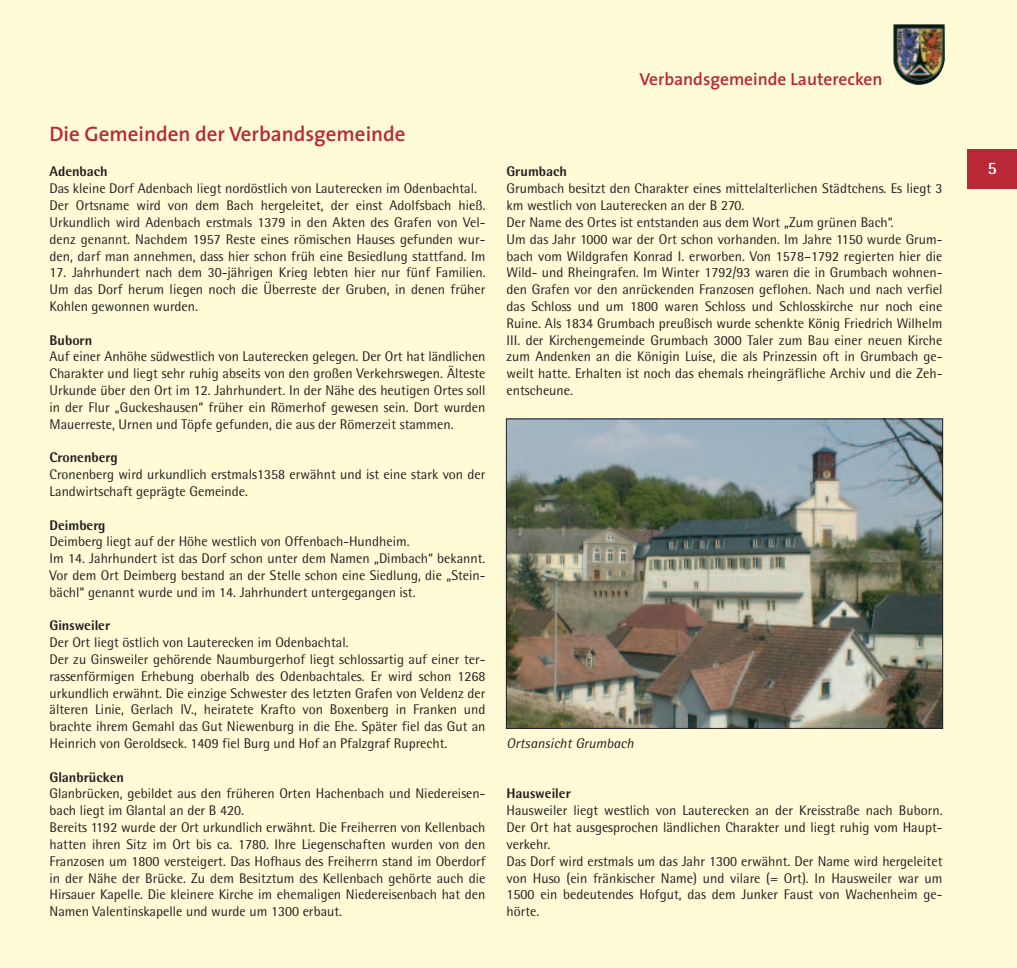
<style>
.page{position:relative;width:1017px;height:968px;background:#fff}
.page>*{position:absolute;margin:0;border:0;box-sizing:border-box;transform-origin:0 0}
.t1{font:600 21px "The Sans";color:#b82837}
.t2{font:600 17.5px "The Sans";color:#b82837}
.t3{font:700 17.5px "Rotis Semi Sans";color:#fff}
.t4{font:14px/16.8px "Rotis Semi Sans";color:#231f20}
.t5{font:800 14px "Rotis Semi Sans";color:#231f20}
.t6{font:italic 14px "Rotis Semi Sans";color:#231f20}
</style>
<div class="page">
<div style="left:0;top:1px;width:1017px;height:966px;background:#fffbd6"></div>
<div style="left:967px;top:149px;width:50px;height:40px;background:#b82837"></div>
<img style="left:893px;top:24px;width:52px;height:61px">
<img style="left:508px;top:420px;width:433px;height:306px">
<div style="left:506px;top:418px;width:437px;height:310px;border:1px solid #231f20"></div>
<h1 class="t1" style="left:50px;top:125px;width:358px">Die Gemeinden der Verbandsgemeinde</h1>
<p class="t5" style="left:50px;top:167px;width:60px">Adenbach</p>
<p class="t4" style="left:50px;top:181px;width:438px">Das kleine Dorf Adenbach liegt nordöstlich von Lauterecken im Odenbachtal.<br>Der Ortsname wird von dem Bach hergeleitet, der einst Adolfsbach hieß.<br>Urkundlich wird Adenbach erstmals 1379 in den Akten des Grafen von Vel&shy;denz genannt. Nachdem 1957 Reste eines römischen Hauses gefunden wur&shy;den, darf man annehmen, dass hier schon früh eine Besiedlung stattfand. Im</p>
<p class="t4" style="left:50px;top:265px;width:437px;text-align:justify">17. Jahrhundert nach dem 30-jährigen Krieg lebten hier nur fünf Familien.<br>Um das Dorf herum liegen noch die Überreste der Gruben, in denen früher Kohlen gewonnen wurden.</p>
<p class="t5" style="left:50px;top:335px;width:44px">Buborn</p>
<p class="t4" style="left:50px;top:349px;width:437px;text-align:justify">Auf einer Anhöhe südwestlich von Lauterecken gelegen. Der Ort hat ländlichen Charakter und liegt sehr ruhig abseits von den großen Verkehrswegen. Älteste Urkunde über den Ort im 12. Jahrhundert. In der Nähe des heutigen Ortes soll in der Flur „Guckeshausen“ früher ein Römerhof gewesen sein. Dort wurden Mauerreste, Urnen und Töpfe gefunden, die aus der Römerzeit stammen.</p>
<p class="t5" style="left:50px;top:452px;width:70px">Cronenberg</p>
<p class="t4" style="left:50px;top:467px;width:437px">Cronenberg wird urkundlich erstmals1358 erwähnt und ist eine stark von der<br>Landwirtschaft geprägte Gemeinde.</p>
<p class="t5" style="left:50px;top:519px;width:58px">Deimberg</p>
<p class="t4" style="left:50px;top:534px;width:437px">Deimberg liegt auf der Höhe westlich von Offenbach-Hundheim.<br>Im 14. Jahrhundert ist das Dorf schon unter dem Namen „Dimbach“ bekannt.<br>Vor dem Ort Deimberg bestand an der Stelle schon eine Siedlung, die „Stein&shy;bächl“ genannt wurde und im 14. Jahrhundert untergegangen ist.</p>
<p class="t5" style="left:50px;top:620px;width:62px">Ginsweiler</p>
<p class="t4" style="left:50px;top:635px;width:437px">Der Ort liegt östlich von Lauterecken im Odenbachtal.<br>Der zu Ginsweiler gehörende Naumburgerhof liegt schlossartig auf einer ter&shy;rassenförmigen Erhebung oberhalb des Odenbachtales. Er wird schon 1268 urkundlich erwähnt. Die einzige Schwester des letzten Grafen von Veldenz der älteren Linie, Gerlach IV., heiratete Krafto von Boxenberg in Franken und brachte ihrem Gemahl das Gut Niewenburg in die Ehe. Später fiel das Gut an Heinrich von Geroldseck. 1409 fiel Burg und Hof an Pfalzgraf Ruprecht.</p>
<p class="t5" style="left:50px;top:771px;width:76px">Glanbrücken</p>
<p class="t4" style="left:50px;top:786px;width:437px">Glanbrücken, gebildet aus den früheren Orten Hachenbach und Niedereisen&shy;bach liegt im Glantal an der B 420.<br>Bereits 1192 wurde der Ort urkundlich erwähnt. Die Freiherren von Kellenbach hatten ihren Sitz im Ort bis ca. 1780. Ihre Liegenschaften wurden von den Franzosen um 1800 versteigert. Das Hofhaus des Freiherrn stand im Oberdorf in der Nähe der Brücke. Zu dem Besitztum des Kellenbach gehörte auch die Hirsauer Kapelle. Die kleinere Kirche im ehemaligen Niedereisenbach hat den Namen Valentinskapelle und wurde um 1300 erbaut.</p>
<p class="t2" style="left:639px;top:73px;width:245px">Verbandsgemeinde Lauterecken</p>
<p class="t5" style="left:506px;top:167px;width:62px">Grumbach</p>
<p class="t4" style="left:506px;top:181px;width:437px">Grumbach besitzt den Charakter eines mittelalterlichen Städtchens. Es liegt 3 km westlich von Lauterecken an der B 270.<br>Der Name des Ortes ist entstanden aus dem Wort „Zum grünen Bach“.<br>Um das Jahr 1000 war der Ort schon vorhanden. Im Jahre 1150 wurde Grum&shy;bach vom Wildgrafen Konrad I. erworben. Von 1578–1792 regierten hier die Wild- und Rheingrafen. Im Winter 1792/93 waren die in Grumbach wohnen&shy;den Grafen vor den anrückenden Franzosen geflohen. Nach und nach verfiel das Schloss und um 1800 waren Schloss und Schlosskirche nur noch eine Ruine. Als 1834 Grumbach preußisch wurde schenkte König Friedrich Wilhelm III. der Kirchengemeinde Grumbach 3000 Taler zum Bau einer neuen Kirche zum Andenken an die Königin Luise, die als Prinzessin oft in Grumbach ge&shy;weilt hatte. Erhalten ist noch das ehemals rheingräfliche Archiv und die Zeh&shy;entscheune.</p>
<p class="t6" style="left:506px;top:738px;width:129px">Ortsansicht Grumbach</p>
<p class="t5" style="left:506px;top:788px;width:66px">Hausweiler</p>
<p class="t4" style="left:506px;top:803px;width:437px">Hausweiler liegt westlich von Lauterecken an der Kreisstraße nach Buborn.<br>Der Ort hat ausgesprochen ländlichen Charakter und liegt ruhig vom Haupt&shy;verkehr.<br>Das Dorf wird erstmals um das Jahr 1300 erwähnt. Der Name wird hergeleitet von Huso (ein fränkischer Name) und vilare (= Ort). In Hausweiler war um 1500 ein bedeutendes Hofgut, das dem Junker Faust von Wachenheim ge&shy;hörte.</p>
<p class="t3" style="left:987px;top:162px;width:11px">5</p>
</div>
